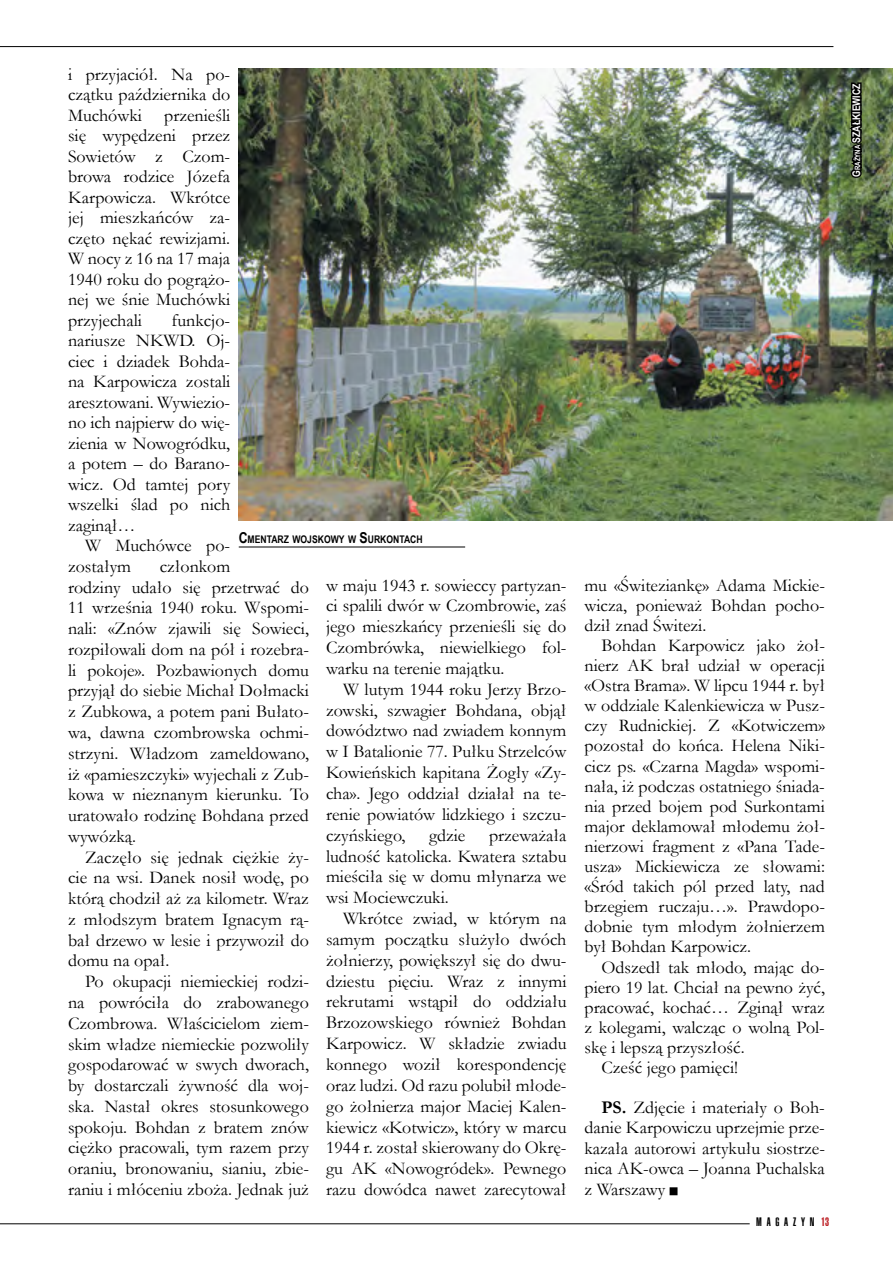
<style>
.page{position:relative;width:893px;height:1263px;background:#fff}
.page>*{position:absolute;margin:0;border:0;box-sizing:border-box;transform-origin:0 0}
.t1{font:18px/20.7px "Garamond";color:#000;text-align:justify}
.t2{font:12px "Helios Ultra Compressed";letter-spacing:.4em;color:#000}
.t3{font:700 10.5px "Arial Narrow";color:#000}
.t4{font:700 10.5px "Arial Narrow";color:#fff}
.s1{font-size:15px}
.s2{font-weight:700}
.s3{color:#ba141a}
.s4{font-size:7.35px}
</style>
<div class="page">
<hr style="left:0;top:1223px;width:750px;height:1px;background:#000">
<hr style="left:0;top:46px;width:833px;height:1px;background:#000">
<div style="left:670px;top:1188px;width:7px;height:7px;background:#000"></div>
<div style="left:670px;top:1187px;width:7px;height:8px;border:1px solid #000"></div>
<img style="left:239px;top:68px;width:654px;height:453px">
<hr style="left:239px;top:547px;width:226px;height:1px;background:#000">
<svg style="left:840px;top:80px;width:34px;height:100px"></svg>
<p class="t1" style="left:68px;top:63px;width:164px">i przyjaciół. Na po&shy;czątku października do Muchówki przenieśli się wypędzeni przez Sowietów z Czom&shy;browa rodzice Józefa Karpowicza. Wkrótce jej mieszkańców za&shy;częto nękać rewizjami.<br>W nocy z 16 na 17 maja 1940 roku do pogrążo&shy;nej we śnie Muchówki przyjechali</p>
<p class="t1" style="left:68px;top:309px;width:164px;text-indent:104px">funkcjo&shy;nariusze NKWD. Oj&shy;ciec i dziadek Bohda&shy;na Karpowicza zostali aresztowani. Wywiezio&shy;no ich najpierw do wię&shy;zienia w Nowogródku, a potem – do Barano&shy;wicz. Od tamtej pory wszelki ślad po nich zaginął…</p>
<p class="t1" style="left:68px;top:534px;width:164px;text-indent:17px">W Muchówce po&shy;zostałym</p>
<p class="t3" style="left:239px;top:531px;width:185px"><span class="s1">C</span>MENTARZ WOJSKOWY W <span class="s1">S</span>URKONTACH</p>
<p class="t1" style="left:68px;top:555px;width:242px;text-align:left;text-indent:92px">członkom<br>rodziny udało się przetrwać do<br>11 września 1940 roku. Wspomi&shy;nali: «Znów zjawili się Sowieci, rozpiłowali dom na pół i rozebra&shy;li pokoje». Pozbawionych domu przyjął do siebie Michał Dołmacki z Zubkowa, a potem pani Bułato&shy;wa, dawna czombrowska ochmi&shy;strzyni. Władzom zameldowano, iż «pamieszczyki» wyjechali z Zub&shy;kowa w nieznanym kierunku. To uratowało rodzinę Bohdana przed wywózką.</p>
<p class="t1" style="left:68px;top:846px;width:242px;text-indent:17px">Zaczęło się jednak ciężkie ży&shy;cie na wsi. Danek nosił wodę, po którą chodził aż za kilometr. Wraz z młodszym bratem Ignacym rą&shy;bał drzewo w lesie i przywoził do domu na opał.</p>
<p class="t1" style="left:68px;top:971px;width:242px;text-indent:17px">Po okupacji niemieckiej rodzi&shy;na powróciła do zrabowanego Czombrowa. Właścicielom ziem&shy;skim władze niemieckie pozwoliły gospodarować w swych dworach, by dostarczali żywność dla woj&shy;ska. Nastał okres stosunkowego spokoju. Bohdan z bratem znów ciężko pracowali, tym razem przy oraniu, bronowaniu, sianiu, zbie&shy;raniu i młóceniu zboża. Jednak już</p>
<p class="t1" style="left:326px;top:574px;width:242px">w maju 1943 r. sowieccy partyzan&shy;ci spalili dwór w Czombrowie, zaś jego mieszkańcy przenieśli się do Czombrówka, niewielkiego fol&shy;warku na terenie majątku.</p>
<p class="t1" style="left:326px;top:678px;width:242px;text-indent:17px">W lutym 1944 roku Jerzy Brzo&shy;zowski, szwagier Bohdana, objął dowództwo nad zwiadem konnym w I Batalionie 77. Pułku Strzelców Kowieńskich kapitana Żogły «Zy&shy;cha». Jego oddział działał na te&shy;renie powiatów lidzkiego i szczu&shy;czyńskiego,</p>
<p class="t1" style="left:429px;top:824px;width:38px">gdzie</p>
<p class="t1" style="left:326px;top:824px;width:242px;text-indent:163px">przeważała ludność katolicka. Kwatera sztabu mieściła się w domu młynarza we wsi Mociewczuki.</p>
<p class="t1" style="left:326px;top:907px;width:242px;text-indent:17px">Wkrótce zwiad, w którym na samym początku służyło dwóch żołnierzy, powiększył się do dwu&shy;dziestu pięciu. Wraz z innymi rekrutami wstąpił do oddziału Brzozowskiego również Bohdan Karpowicz. W składzie zwiadu konnego woził korespondencję oraz ludzi. Od razu polubił młode&shy;go żołnierza major Maciej Kalen&shy;kiewicz «Kotwicz», który w marcu 1944 r. został skierowany do Okrę&shy;gu AK «Nowogródek». Pewnego razu dowódca nawet zarecytował</p>
<p class="t1" style="left:584px;top:574px;width:242px;line-height:20.1px">mu «Świteziankę» Adama Mickie&shy;wicza, ponieważ Bohdan pocho&shy;dził znad Świtezi.</p>
<p class="t1" style="left:584px;top:635px;width:242px;line-height:20.1px;text-indent:17px">Bohdan Karpowicz jako żoł&shy;nierz AK brał udział w operacji «Ostra Brama». W lipcu 1944 r. był w oddziale Kalenkiewicza w Pusz&shy;czy Rudnickiej. Z «Kotwiczem» pozostał do końca. Helena Niki&shy;cicz ps. «Czarna Magda» wspomi&shy;nała, iż podczas ostatniego śniada&shy;nia przed bojem pod Surkontami major deklamował młodemu żoł&shy;nierzowi fragment z «Pana Tade&shy;usza» Mickiewicza ze słowami: «Śród takich pól przed laty, nad brzegiem ruczaju…». Prawdopo&shy;dobnie tym młodym żołnierzem był Bohdan Karpowicz.</p>
<p class="t1" style="left:601px;top:956px;width:225px">Odszedł tak młodo, mając do-</p>
<p class="t1" style="left:584px;top:976px;width:242px">piero 19 lat. Chciał na pewno żyć,</p>
<p class="t1" style="left:584px;top:996px;width:242px">pracować, kochać… Zginął wraz</p>
<p class="t1" style="left:584px;top:1016px;width:242px">z kolegami, walcząc o wolną Pol-</p>
<p class="t1" style="left:584px;top:1036px;width:162px">skę i lepszą przyszłość.</p>
<p class="t1" style="left:601px;top:1057px;width:138px">Cześć jego pamięci!</p>
<p class="t1" style="left:584px;top:1097px;width:242px;text-indent:17px"><span class="s2">PS.</span> Zdjęcie i materiały o Boh&shy;danie Karpowiczu uprzejmie prze&shy;kazała autorowi artykułu siostrze&shy;nica AK-owca – Joanna Puchalska z Warszawy</p>
<p class="t2" style="left:756px;top:1216px;width:75px">MAGAZYN <span class="s3">13</span></p>
<p class="t4" style="left:848px;top:177px;width:94px;rotate:-90deg">G<span class="s4">RAŻYNA</span> SZAŁKIEWICZ</p>
</div>
